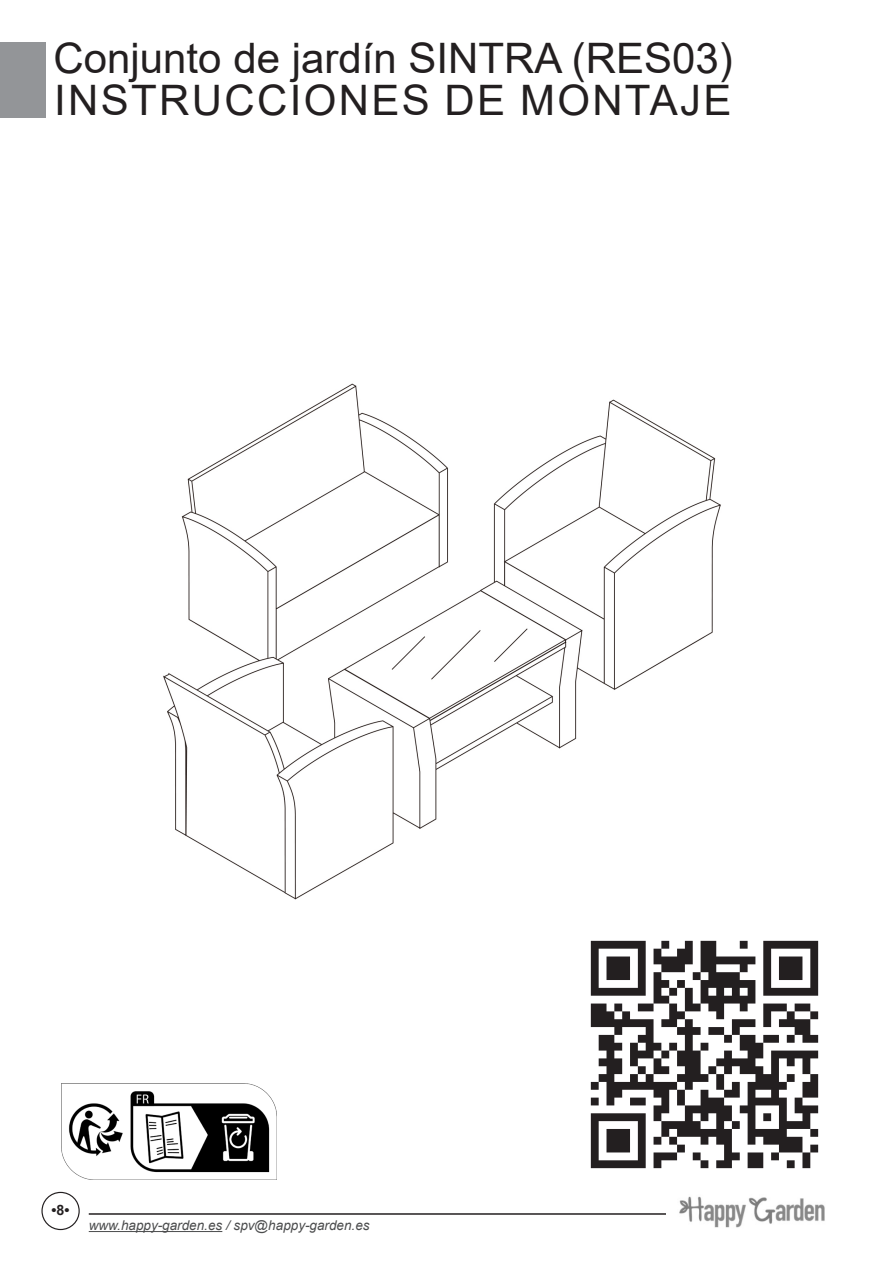
<style>
.page{position:relative;width:893px;height:1263px;background:#fff}
.page>*{position:absolute;margin:0;border:0;box-sizing:border-box;transform-origin:0 0}
.t1{font:42px "Arial";color:#231f20}
.t2{font:42px "Arial";letter-spacing:.055em;color:#231f20}
.t3{font:700 14.25px "Arial";color:#231f20}
.t4{font:italic 13.5px "Arial";color:#4b4c4d}
</style>
<div class="page">
<hr style="left:89px;top:1213px;width:749px;height:2px;background:#231f20">
<div style="left:0;top:43px;width:45px;height:75px;background:#939598"></div>
<hr style="left:89px;top:1231px;width:133px;height:1px;background:#4b4c4d">
<div style="left:41px;top:1192px;width:39px;height:38px;border:1px solid #231f20;border-radius:50%"></div>
<img style="left:666px;top:1196px;width:172px;height:32px">
<img style="left:590px;top:940px;width:229px;height:229px">
<img style="left:163px;top:383px;width:558px;height:517px">
<img style="left:61px;top:1083px;width:215px;height:96px">
<p class="t1" style="left:54px;top:29px;width:681px">Conjunto de jardín SINTRA (RES03)</p>
<p class="t2" style="left:54px;top:71px;width:679px">INSTRUCCIONES DE MONTAJE</p>
<p class="t3" style="left:52px;top:1199px;width:19px">•8•</p>
<p class="t4" style="left:89px;top:1216px;width:282px">www.happy-garden.es / spv@happy-garden.es</p>
</div>
